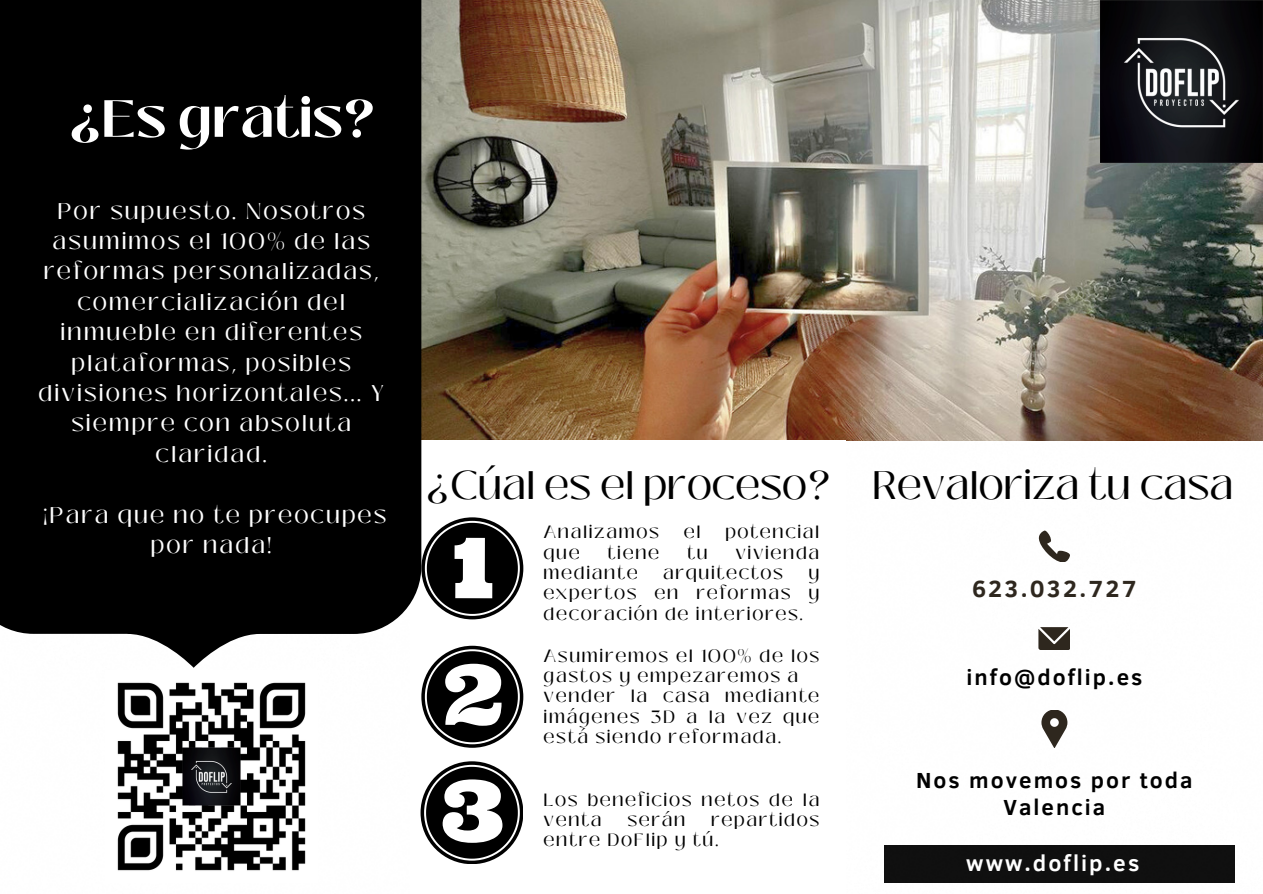
<style>
.page{position:relative;width:1263px;height:894px;background:#fff}
.page>*{position:absolute;margin:0;border:0;box-sizing:border-box;transform-origin:0 0}
.t1{font:700 52.05px "Black Mango";color:#fff}
.t2{font:39.6px "Black Mango";color:#000}
.t3{font:700 24px "Clear Sans";letter-spacing:.09em;color:#2e271e}
.t4{font:22.65px/30.3px "Black Mango";letter-spacing:.09em;color:#fff;text-align:center}
.t5{font:700 22.65px "Clear Sans";letter-spacing:.09em;color:#fff}
.t6{font:700 22.35px/27px "Clear Sans";letter-spacing:.09em;color:#000;text-align:center}
.t7{font:17.7px/20.2px "Black Mango";letter-spacing:.09em;color:#000}
</style>
<div class="page">
<img style="left:421px;top:0;width:842px;height:440px">
<div style="left:884px;top:845px;width:350px;height:37px;background:#101010"></div>
<svg style="left:1039px;top:530px;width:31px;height:31px"></svg>
<svg style="left:1039px;top:627px;width:31px;height:22px"></svg>
<svg style="left:1041px;top:710px;width:26px;height:37px"></svg>
<svg style="left:421px;top:517px;width:102px;height:102px"></svg>
<svg style="left:421px;top:645px;width:102px;height:102px"></svg>
<svg style="left:421px;top:761px;width:102px;height:102px"></svg>
<div style="left:0;top:0;width:421px;height:667px;background:#000"></div>
<img style="left:117px;top:682px;width:189px;height:189px">
<img style="left:1101px;top:0;width:162px;height:162px">
<p class="t1" style="left:70px;top:79px;width:306px">¿Es gratis?</p>
<p class="t4" style="left:39px;top:196px;width:347px">Por supuesto. Nosotros asumimos el 100% de las reformas personalizadas, comercialización del inmueble en diferentes plataformas, posibles divisiones horizontales... Y siempre con absoluta claridad.</p>
<p class="t4" style="left:43px;top:499px;width:345px">¡Para que no te preocupes por nada!</p>
<p class="t2" style="left:426px;top:455px;width:406px">¿Cúal es el proceso?</p>
<p class="t7" style="left:544px;top:522px;width:117px">Analizamos</p>
<p class="t7" style="left:684px;top:522px;width:18px">el</p>
<p class="t7" style="left:725px;top:522px;width:96px">potencial</p>
<p class="t7" style="left:544px;top:542px;width:38px">que</p>
<p class="t7" style="left:608px;top:542px;width:53px">tiene</p>
<p class="t7" style="left:687px;top:542px;width:22px">tu</p>
<p class="t7" style="left:735px;top:542px;width:85px">vivienda</p>
<p class="t7" style="left:544px;top:562px;width:96px">mediante</p>
<p class="t7" style="left:663px;top:562px;width:121px">arquitectos</p>
<p class="t7" style="left:544px;top:562px;width:277px;text-align:justify;text-indent:265px">y expertos en reformas y decoración de interiores.</p>
<p class="t7" style="left:544px;top:645px;width:277px">Asumiremos el 100% de los gastos y empezaremos a</p>
<p class="t7" style="left:544px;top:686px;width:277px;text-align:justify">vender la casa mediante imágenes 3D a la vez que está siendo reformada.</p>
<p class="t7" style="left:544px;top:789px;width:277px">Los beneficios netos de la venta</p>
<p class="t7" style="left:627px;top:809px;width:60px">serán</p>
<p class="t7" style="left:544px;top:809px;width:277px;text-indent:168px">repartidos entre DoFlip y tú.</p>
<p class="t2" style="left:872px;top:455px;width:363px">Revaloriza tu casa</p>
<p class="t3" style="left:972px;top:571px;width:166px">623.032.727</p>
<p class="t6" style="left:966px;top:662px;width:177px">info@doflip.es</p>
<p class="t6" style="left:916px;top:765px;width:278px">Nos movemos por toda<br>Valencia</p>
<p class="t5" style="left:966px;top:846px;width:174px">www.doflip.es</p>
</div>
